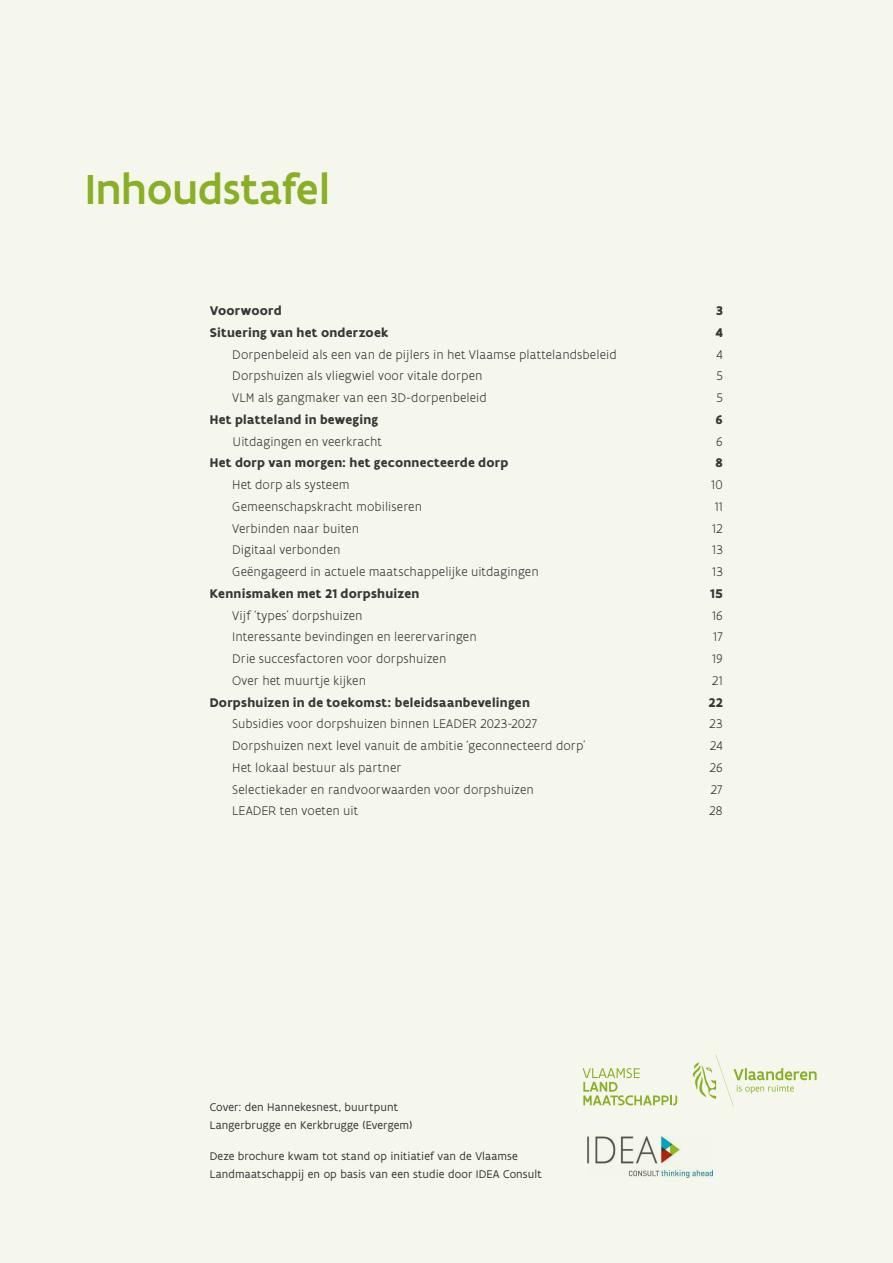
<style>
.page{position:relative;width:893px;height:1263px;background:#f5f7ec}
.page>*{position:absolute;margin:0;border:0;box-sizing:border-box;transform-origin:0 0}
.t1{font:500 45px "Flanders Art Sans";letter-spacing:.005em;color:#8aae26}
.t2{font:300 13.5px "Flanders Art Sans";letter-spacing:.005em;color:#373636}
.t3{font:700 13.5px "Flanders Art Sans";letter-spacing:.02em;color:#373636}
.t4{font:12px/18px "Flanders Art Sans";letter-spacing:.01em;color:#373636}
</style>
<div class="page">
<img style="left:587px;top:1137px;width:126px;height:41px">
<svg style="left:583px;top:1068px;width:94px;height:37px"></svg>
<svg style="left:692px;top:1055px;width:125px;height:52px"></svg>
<h1 class="t1" style="left:85px;top:161px;width:246px">Inhoudstafel</h1>
<p class="t3" style="left:210px;top:302px;width:73px">Voorwoord</p>
<p class="t3" style="left:716px;top:302px;width:9px">3</p>
<p class="t3" style="left:210px;top:324px;width:180px">Situering van het onderzoek</p>
<p class="t3" style="left:715px;top:324px;width:9px">4</p>
<p class="t2" style="left:232px;top:346px;width:386px">Dorpenbeleid als een van de pijlers in het Vlaamse plattelandsbeleid</p>
<p class="t2" style="left:716px;top:346px;width:8px">4</p>
<p class="t2" style="left:232px;top:368px;width:252px">Dorpshuizen als vliegwiel voor vitale dorpen</p>
<p class="t2" style="left:716px;top:368px;width:8px">5</p>
<p class="t2" style="left:232px;top:390px;width:256px">VLM als gangmaker van een 3D-dorpenbeleid</p>
<p class="t2" style="left:716px;top:390px;width:8px">5</p>
<p class="t3" style="left:210px;top:411px;width:170px">Het platteland in beweging</p>
<p class="t3" style="left:715px;top:411px;width:9px">6</p>
<p class="t2" style="left:232px;top:433px;width:151px">Uitdagingen en veerkracht</p>
<p class="t2" style="left:716px;top:433px;width:8px">6</p>
<p class="t3" style="left:210px;top:454px;width:300px">Het dorp van morgen: het geconnecteerde dorp</p>
<p class="t3" style="left:715px;top:454px;width:9px">8</p>
<p class="t2" style="left:232px;top:477px;width:119px">Het dorp als systeem</p>
<p class="t2" style="left:711px;top:477px;width:13px">10</p>
<p class="t2" style="left:232px;top:498px;width:191px">Gemeenschapskracht mobiliseren</p>
<p class="t2" style="left:715px;top:498px;width:10px">11</p>
<p class="t2" style="left:232px;top:520px;width:128px">Verbinden naar buiten</p>
<p class="t2" style="left:712px;top:520px;width:12px">12</p>
<p class="t2" style="left:232px;top:542px;width:110px">Digitaal verbonden</p>
<p class="t2" style="left:712px;top:542px;width:12px">13</p>
<p class="t2" style="left:232px;top:564px;width:308px">Geëngageerd in actuele maatschappelijke uitdagingen</p>
<p class="t2" style="left:712px;top:564px;width:12px">13</p>
<p class="t3" style="left:210px;top:585px;width:211px">Kennismaken met 21 dorpshuizen</p>
<p class="t3" style="left:710px;top:585px;width:15px">15</p>
<p class="t2" style="left:232px;top:607px;width:132px">Vijf ‘types’ dorpshuizen</p>
<p class="t2" style="left:712px;top:607px;width:12px">16</p>
<p class="t2" style="left:232px;top:629px;width:246px">Interessante bevindingen en leerervaringen</p>
<p class="t2" style="left:713px;top:629px;width:11px">17</p>
<p class="t2" style="left:232px;top:651px;width:216px">Drie succesfactoren voor dorpshuizen</p>
<p class="t2" style="left:712px;top:651px;width:12px">19</p>
<p class="t2" style="left:232px;top:672px;width:135px">Over het muurtje kijken</p>
<p class="t2" style="left:712px;top:672px;width:12px">21</p>
<p class="t3" style="left:210px;top:694px;width:322px">Dorpshuizen in de toekomst: beleidsaanbevelingen</p>
<p class="t3" style="left:708px;top:694px;width:16px">22</p>
<p class="t2" style="left:232px;top:716px;width:306px">Subsidies voor dorpshuizen binnen LEADER 2023-2027</p>
<p class="t2" style="left:710px;top:716px;width:15px">23</p>
<p class="t2" style="left:232px;top:738px;width:355px">Dorpshuizen next level vanuit de ambitie ‘geconnecteerd dorp’</p>
<p class="t2" style="left:710px;top:738px;width:14px">24</p>
<p class="t2" style="left:232px;top:759px;width:171px">Het lokaal bestuur als partner</p>
<p class="t2" style="left:710px;top:759px;width:14px">26</p>
<p class="t2" style="left:232px;top:781px;width:303px">Selectiekader en randvoorwaarden voor dorpshuizen</p>
<p class="t2" style="left:711px;top:781px;width:13px">27</p>
<p class="t2" style="left:232px;top:803px;width:128px">LEADER ten voeten uit</p>
<p class="t2" style="left:709px;top:803px;width:15px">28</p>
<p class="t4" style="left:210px;top:1098px;width:204px">Cover: den Hannekesnest, buurtpunt<br>Langerbrugge en Kerkbrugge (Evergem)</p>
<p class="t4" style="left:210px;top:1147px;width:333px">Deze brochure kwam tot stand op initiatief van de Vlaamse<br>Landmaatschappij en op basis van een studie door IDEA Consult</p>
</div>
